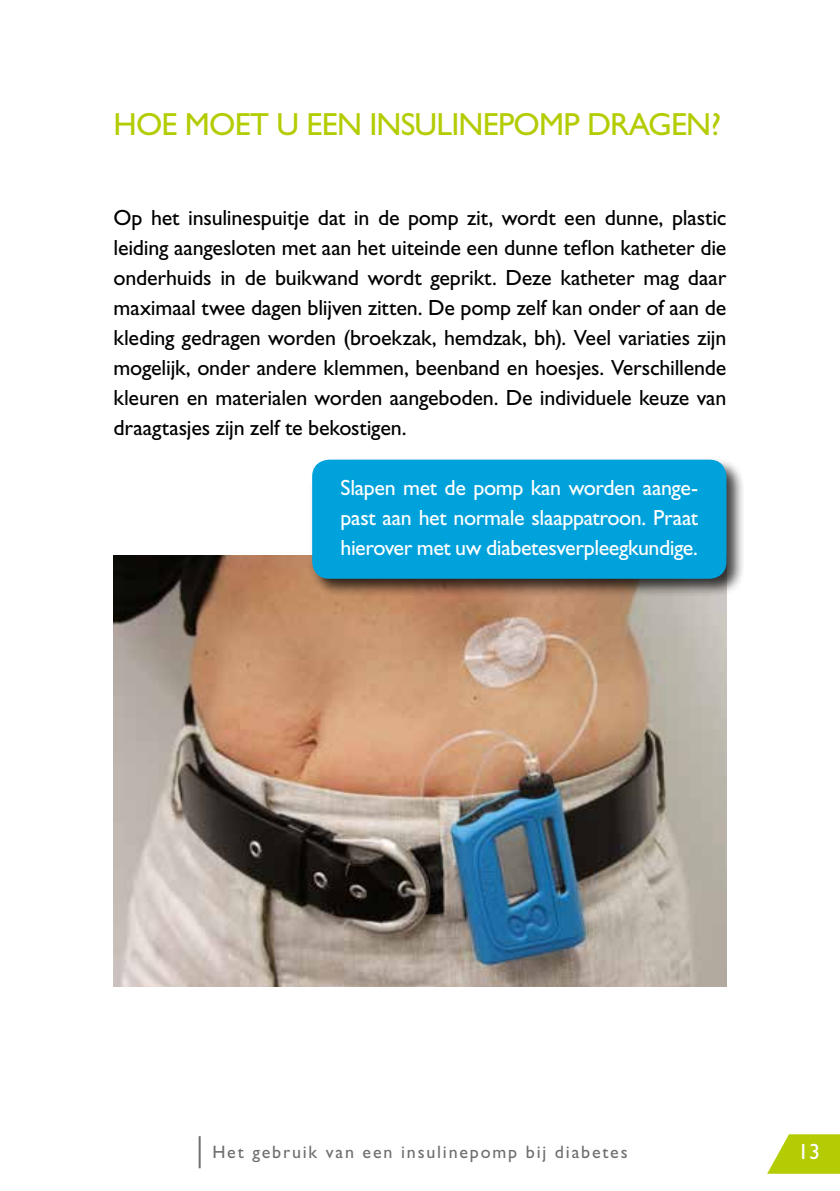
<style>
.page{position:relative;width:840px;height:1191px;background:#fff}
.page>*{position:absolute;margin:0;border:0;box-sizing:border-box;transform-origin:0 0}
.t1{font:32px "Gill Sans Std";letter-spacing:-.025em;color:#b4cc04}
.t2{font:22px/30px "Gill Sans Std";letter-spacing:-.01em;color:#000;text-align:justify}
.t3{font:22px/30px "Gill Sans Std";letter-spacing:-.02em;color:#fff;text-align:justify}
.t4{font:18px "Gill Sans Std";letter-spacing:.1em;color:#706f6f}
</style>
<div class="page">
<hr style="left:198px;top:1136px;width:2px;height:32px;background:#706f6f">
<svg style="left:767px;top:1134px;width:72px;height:39px"></svg>
<img style="left:113px;top:556px;width:613px;height:430px">
<div style="left:309px;top:456px;width:435px;height:142px;background:#000;opacity:.75"></div>
<div style="left:312px;top:459px;width:414px;height:120px;background:#00a2dc;border-radius:17px"></div>
<h1 class="t1" style="left:113px;top:106px;width:211px">Hoe moet u een</h1>
<h1 class="t1" style="left:369px;top:106px;width:83px">insuline</h1>
<h1 class="t1" style="left:498px;top:106px;width:171px">pomp d ragen</h1>
<h1 class="t1" style="left:710px;top:106px;width:12px">?</h1>
<p class="t2" style="left:113px;top:203px;width:614px">Op het insulinespuitje dat in de pomp zit, wordt een dunne, plastic leiding aangesloten met aan het uiteinde een dunne teflon katheter die onderhuids in de buikwand wordt geprikt. Deze katheter mag daar maximaal twee dagen blijven zitten. De pomp zelf kan onder of aan de kleding gedragen worden (broekzak, hemdzak, bh). Veel variaties zijn mogelijk, onder andere klemmen, beenband en hoesjes. Verschillende kleuren en materialen worden aangeboden. De individuele keuze van draagtasjes zijn zelf te bekostigen.</p>
<p class="t3" style="left:340px;top:473px;width:359px">Slapen met de pomp kan worden aange&shy;past aan het normale slaappatroon. Praat hierover met uw diabetesverpleegkundige.</p>
<p class="t4" style="left:212px;top:1141px;width:416px">Het gebruik van een insulinepomp bij diabetes</p>
<p class="t3" style="left:797px;top:1136px;width:23px">13</p>
</div>
